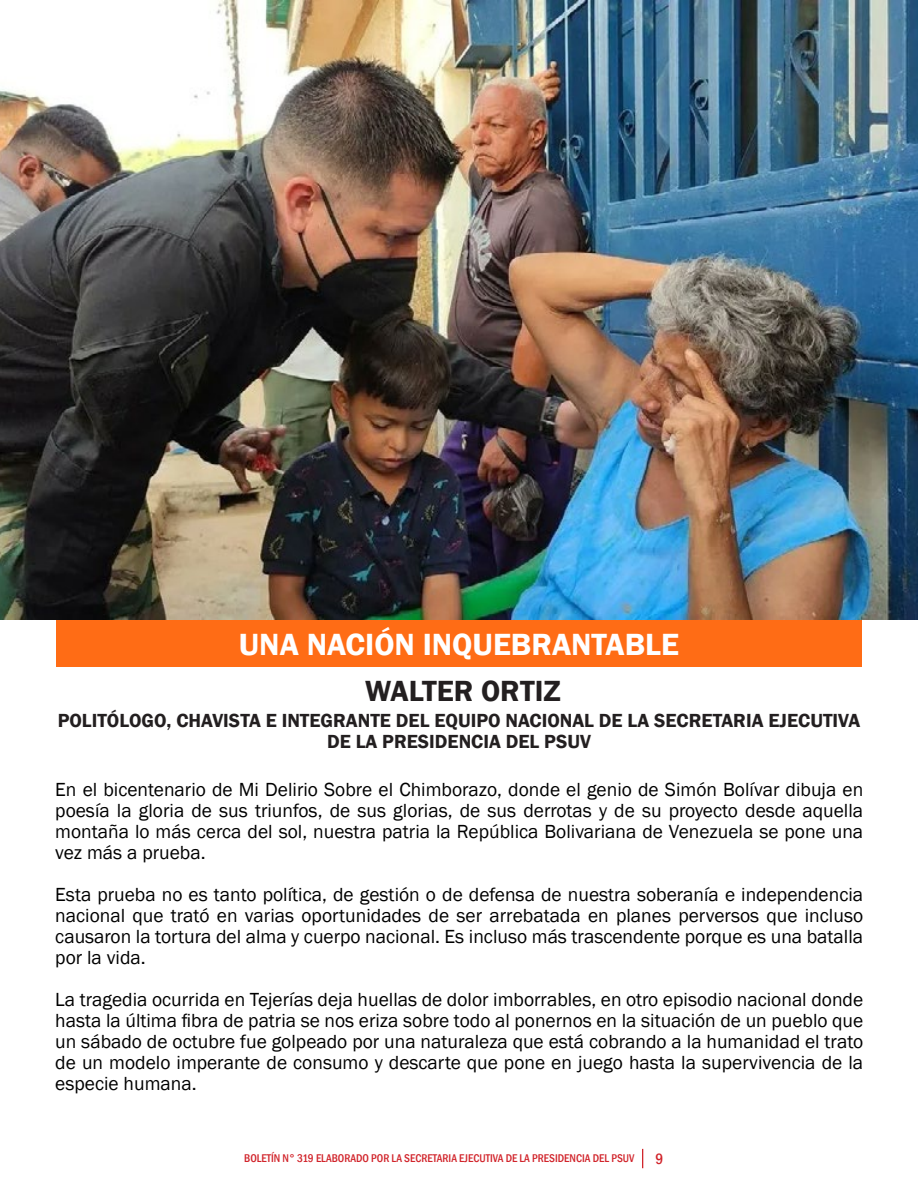
<style>
.page{position:relative;width:918px;height:1188px;background:#fff}
.page>*{position:absolute;margin:0;border:0;box-sizing:border-box;transform-origin:0 0}
.Estilo_de_párrafo_1{font:600 31.5px "Franklin Gothic";color:#fff}
.Estilo_de_párrafo_1-2{font:600 30px "Franklin Gothic";color:#231f20}
.t1{font:19.5px/21px "Franklin Gothic";color:#000;text-align:justify}
.Estilo_de_párrafo_1-3{font:600 19.5px/21px "Franklin Gothic";color:#231f20;text-align:center}
.t2{font:500 condensed 15.3px "Franklin Gothic";color:#d1232a}
.t3{font:500 condensed 11.55px "Franklin Gothic";color:#d1232a}
</style>
<div class="page">
<svg style="left:642px;top:1149px;width:1px;height:19px"></svg>
<div style="left:56px;top:619px;width:806px;height:48px;background:#ff6c15"></div>
<img style="left:0;top:0;width:918px;height:619px">
<p class="Estilo_de_párrafo_1" style="left:239px;top:625px;width:442px">UNA NACIÓN INQUEBRANTABLE</p>
<p class="Estilo_de_párrafo_1-2" style="left:365px;top:673px;width:197px">WALTER ORTIZ</p>
<p class="Estilo_de_párrafo_1-3" style="left:58px;top:710px;width:804px">POLITÓLOGO, CHAVISTA E INTEGRANTE DEL EQUIPO NACIONAL DE LA SECRETARIA EJECUTIVA<br>DE LA PRESIDENCIA DEL PSUV</p>
<p class="t1" style="left:55px;top:779px;width:809px">En el bicentenario de Mi Delirio Sobre el Chimborazo, donde el genio de Simón Bolívar dibuja en poesía la gloria de sus triunfos, de sus glorias, de sus derrotas y de su proyecto desde aquella montaña lo más cerca del sol, nuestra patria la República Bolivariana de Venezuela se pone una vez más a prueba.</p>
<p class="t1" style="left:55px;top:884px;width:809px">Esta prueba no es tanto política, de gestión o de defensa de nuestra soberanía e independencia nacional que trató en varias oportunidades de ser arrebatada en planes perversos que incluso causaron la tortura del alma y cuerpo nacional. Es incluso más trascendente porque es una batalla por la vida.</p>
<p class="t1" style="left:55px;top:989px;width:809px">La tragedia ocurrida en Tejerías deja huellas de dolor imborrables, en otro episodio nacional donde hasta la última fibra de patria se nos eriza sobre todo al ponernos en la situación de un pueblo que un sábado de octubre fue golpeado por una naturaleza que está cobrando a la humanidad el trato de un modelo imperante de consumo y descarte que pone en juego hasta la supervivencia de la especie humana.</p>
<p class="t3" style="left:244px;top:1150px;width:392px">BOLETÍN N° 319 ELABORADO POR LA SECRETARIA EJECUTIVA DE LA PRESIDENCIA DEL PSUV</p>
<p class="t2" style="left:655px;top:1149px;width:9px">9</p>
</div>
